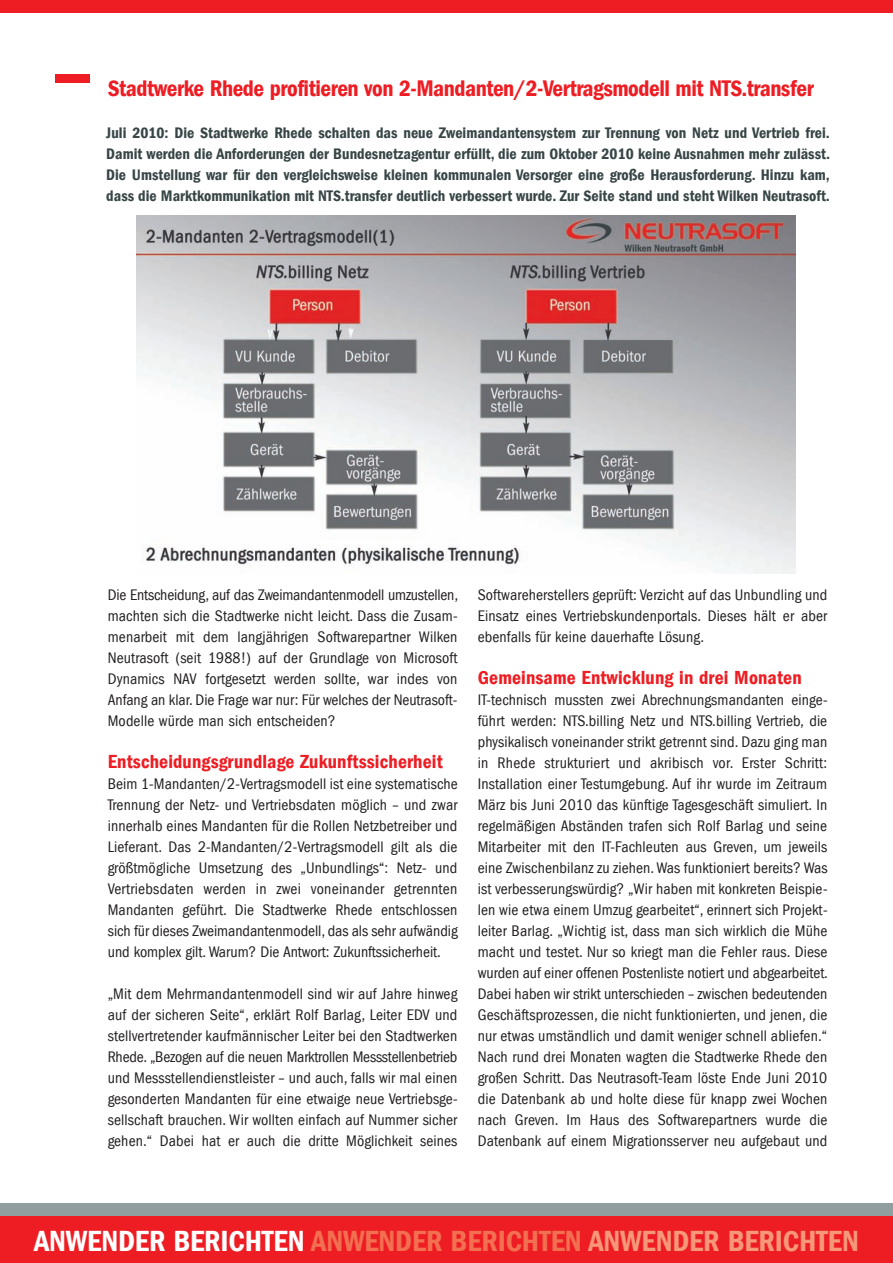
<style>
.page{position:relative;width:893px;height:1263px;background:#fff}
.page>*{position:absolute;margin:0;border:0;box-sizing:border-box;transform-origin:0 0}
.t1{font:600 condensed 30px "Franklin Gothic LT";letter-spacing:-.005em;color:#fff}
.t2{font:600 condensed 23.25px "Franklin Gothic LT";letter-spacing:-.02em;color:#ee1d23}
.t3{font:600 condensed 19.5px "Franklin Gothic LT";letter-spacing:.01em;color:#ee1d23}
.t4{font:condensed 15.75px/21px "Franklin Gothic LT";letter-spacing:.005em;color:#231f20;text-align:justify}
.t5{font:600 condensed 15.75px/21px "Franklin Gothic LT";color:#384546;text-align:justify}
.s1{color:#f36f51}
.s2{color:#f6977a}
</style>
<div class="page">
<div style="left:0;top:1216px;width:893px;height:47px;background:#ee1d23"></div>
<div style="left:0;top:1203px;width:893px;height:13px;background:#919e9f"></div>
<div style="left:0;top:0;width:893px;height:13px;background:#ee1d23"></div>
<div style="left:55px;top:74px;width:34px;height:9px;background:#ee1d23"></div>
<img style="left:136px;top:216px;width:659px;height:357px">
<h2 class="t2" style="left:108px;top:75px;width:708px">Stadtwerke Rhede profitieren von 2-Mandanten/2-Vertragsmodell mit NTS.transfer</h2>
<p class="t5" style="left:106px;top:122px;width:725px">Juli 2010: Die Stadtwerke Rhede schalten das neue Zweimandantensystem zur Trennung von Netz und Vertrieb frei.<br>Damit werden die Anforderungen der Bundesnetzagentur erfüllt, die zum Oktober 2010 keine Ausnahmen mehr zulässt.<br>Die Umstellung war für den vergleichsweise kleinen kommunalen Versorger eine große Herausforderung. Hinzu kam, dass die Marktkommunikation mit NTS.transfer deutlich verbessert wurde. Zur Seite stand und steht Wilken Neutrasoft.</p>
<p class="t4" style="left:108px;top:584px;width:352px">Die Entscheidung, auf das Zweimandantenmodell umzustellen, machten sich die Stadtwerke nicht leicht. Dass die Zusam&shy;menarbeit mit dem langjährigen Softwarepartner Wilken Neutrasoft (seit 1988!) auf der Grundlage von Microsoft Dynamics NAV fortgesetzt werden sollte, war indes von Anfang an klar. Die Frage war nur: Für welches der Neutrasoft-Modelle würde man sich entscheiden?</p>
<p class="t3" style="left:108px;top:750px;width:336px">Entscheidungsgrundlage Zukunftssicherheit</p>
<p class="t4" style="left:108px;top:773px;width:352px">Beim 1-Mandanten/2-Vertragsmodell ist eine systematische Trennung der Netz- und Vertriebsdaten möglich – und zwar innerhalb eines Mandanten für die Rollen Netzbetreiber und Lieferant. Das 2-Mandanten/2-Vertragsmodell gilt als die größtmögliche Umsetzung des „Unbundlings“: Netz- und Vertriebsdaten werden in zwei voneinander getrennten Mandanten geführt. Die Stadtwerke Rhede entschlossen sich für dieses Zweimandantenmodell, das als sehr aufwändig und komplex gilt. Warum? Die Antwort: Zukunftssicherheit.</p>
<p class="t4" style="left:108px;top:983px;width:351px">„Mit dem Mehrmandantenmodell sind wir auf Jahre hinweg auf der sicheren Seite“, erklärt Rolf Barlag, Leiter EDV und stellvertretender kaufmännischer Leiter bei den Stadtwerken Rhede. „Bezogen auf die neuen Marktrollen Messstellenbetrieb und Messstellendienstleister – und auch, falls wir mal einen gesonderten Mandanten für eine etwaige neue Vertriebsge&shy;sellschaft brauchen. Wir wollten einfach auf Nummer sicher gehen.“ Dabei hat er auch die dritte Möglichkeit seines</p>
<p class="t4" style="left:478px;top:584px;width:351px">Softwareherstellers geprüft: Verzicht auf das Unbundling und Einsatz eines Vertriebskundenportals. Dieses hält er aber ebenfalls für keine dauerhafte Lösung.</p>
<p class="t3" style="left:478px;top:666px;width:325px">Gemeinsame Entwicklung in drei Monaten</p>
<p class="t4" style="left:478px;top:689px;width:352px">IT-technisch mussten zwei Abrechnungsmandanten einge&shy;führt werden: NTS.billing Netz und NTS.billing Vertrieb, die physikalisch voneinander strikt getrennt sind. Dazu ging man in Rhede strukturiert und akribisch vor. Erster Schritt:<br>Installation einer Testumgebung. Auf ihr wurde im Zeitraum März bis Juni 2010 das künftige Tagesgeschäft simuliert. In regelmäßigen Abständen trafen sich Rolf Barlag und seine Mitarbeiter mit den IT-Fachleuten aus Greven, um jeweils eine Zwischenbilanz zu ziehen. Was funktioniert bereits? Was ist verbesserungswürdig? „Wir haben mit konkreten Beispie&shy;len wie etwa einem Umzug gearbeitet“, erinnert sich Projekt&shy;leiter Barlag. „Wichtig ist, dass man sich wirklich die Mühe macht und testet. Nur so kriegt man die Fehler raus. Diese wurden auf einer offenen Postenliste notiert und abgearbeitet.<br>Dabei haben wir strikt unterschieden – zwischen bedeutenden Geschäftsprozessen, die nicht funktionierten, und jenen, die nur etwas umständlich und damit weniger schnell abliefen.“ Nach rund drei Monaten wagten die Stadtwerke Rhede den großen Schritt. Das Neutrasoft-Team löste Ende Juni 2010 die Datenbank ab und holte diese für knapp zwei Wochen nach Greven. Im Haus des Softwarepartners wurde die Datenbank auf einem Migrationsserver neu aufgebaut und</p>
<h1 class="t1" style="left:34px;top:1224px;width:826px">ANWENDER BERICHTEN <span class="s1">ANWENDER BERICHTEN</span> <span class="s2">ANWENDER BERICHTEN</span></h1>
</div>
